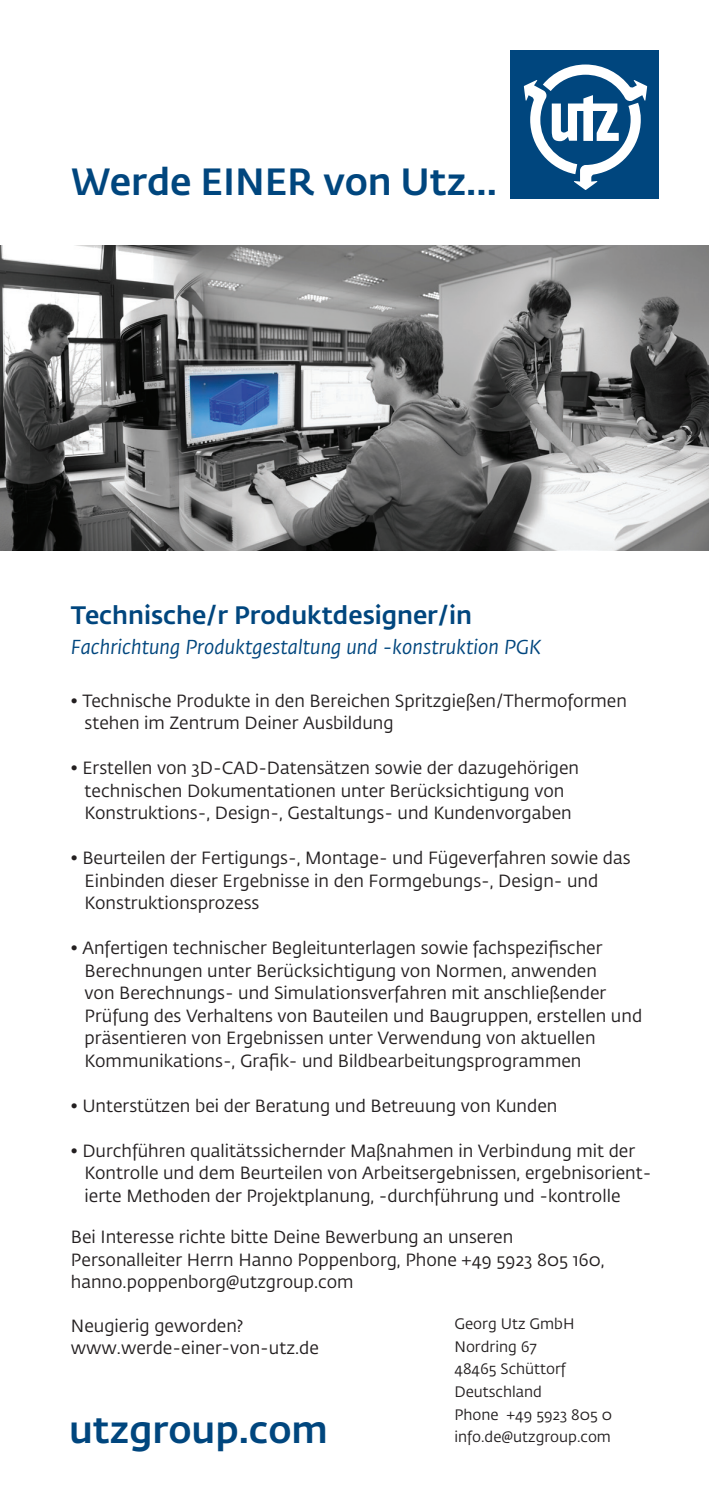
<style>
.page{position:relative;width:709px;height:1489px;background:#fff}
.page>*{position:absolute;margin:0;border:0;box-sizing:border-box;transform-origin:0 0}
.t1{font:500 37.5px "Fedra Sans Pro";color:#00467e}
.t2{font:500 25px "Fedra Sans Pro";color:#00467e}
.t3{font:italic 20px "Fedra Sans Pro";color:#00467e}
.t4{font:17.5px/22.5px "Fedra Sans Pro";color:#231f20}
.t5{font:15px/22.5px "Fedra Sans Pro";color:#231f20}
</style>
<div class="page">
<div style="left:510px;top:50px;width:149px;height:148px;background:#00467e"></div>
<svg style="left:524px;top:64px;width:123px;height:126px"></svg>
<img style="left:0;top:245px;width:709px;height:305px">
<h1 class="t1" style="left:71px;top:153px;width:427px">Werde EINER von Utz...</h1>
<h2 class="t2" style="left:71px;top:596px;width:402px">Technische/r Produktdesigner/in</h2>
<p class="t3" style="left:71px;top:633px;width:472px">Fachrichtung Produktgestaltung und -konstruktion PGK</p>
<p class="t4" style="left:85px;top:688px;width:544px;text-indent:-14px">• Technische Produkte in den Bereichen Spritzgießen/Thermoformen stehen im Zentrum Deiner Ausbildung</p>
<p class="t4" style="left:71px;top:756px;width:510px;text-align:center">• Erstellen von 3D-CAD-Datensätzen sowie der dazugehörigen technischen Dokumentationen unter Berücksichtigung von<br>Konstruktions-, Design-, Gestaltungs- und Kundenvorgaben</p>
<p class="t4" style="left:85px;top:846px;width:547px;text-indent:-14px">• Beurteilen der Fertigungs-, Montage- und Fügeverfahren sowie das<br>Einbinden dieser Ergebnisse in den Formgebungs-, Design- und<br>Konstruktionsprozess</p>
<p class="t4" style="left:85px;top:936px;width:559px;text-indent:-14px">• Anfertigen technischer Begleitunterlagen sowie fachspezifischer Berechnungen unter Berücksichtigung von Normen, anwenden<br>von Berechnungs- und Simulationsverfahren mit anschließender Prüfung des Verhaltens von Bauteilen und Baugruppen, erstellen und präsentieren von Ergebnissen unter Verwendung von aktuellen Kommunikations-, Grafik- und Bildbearbeitungsprogrammen</p>
<p class="t4" style="left:71px;top:1093px;width:488px">• Unterstützen bei der Beratung und Betreuung von Kunden</p>
<p class="t4" style="left:85px;top:1138px;width:568px;text-indent:-14px">• Durchführen qualitätssichernder Maßnahmen in Verbindung mit der<br>Kontrolle und dem Beurteilen von Arbeitsergebnissen, ergebnisorient&shy;ierte Methoden der Projektplanung, -durchführung und -kontrolle</p>
<p class="t4" style="left:71px;top:1225px;width:535px">Bei Interesse richte bitte Deine Bewerbung an unseren<br>Personalleiter Herrn Hanno Poppenborg, Phone +49 5923 805 160, hanno.poppenborg@utzgroup.com</p>
<p class="t4" style="left:71px;top:1313px;width:249px">Neugierig geworden? www.werde-einer-von-utz.de</p>
<p class="t5" style="left:454px;top:1312px;width:159px">Georg Utz GmbH<br>Nordring 67<br>48465 Schüttorf<br>Deutschland<br>Phone +49 5923 805 0 info.de@utzgroup.com</p>
<h1 class="t1" style="left:69px;top:1400px;width:260px">utzgroup.com</h1>
</div>
